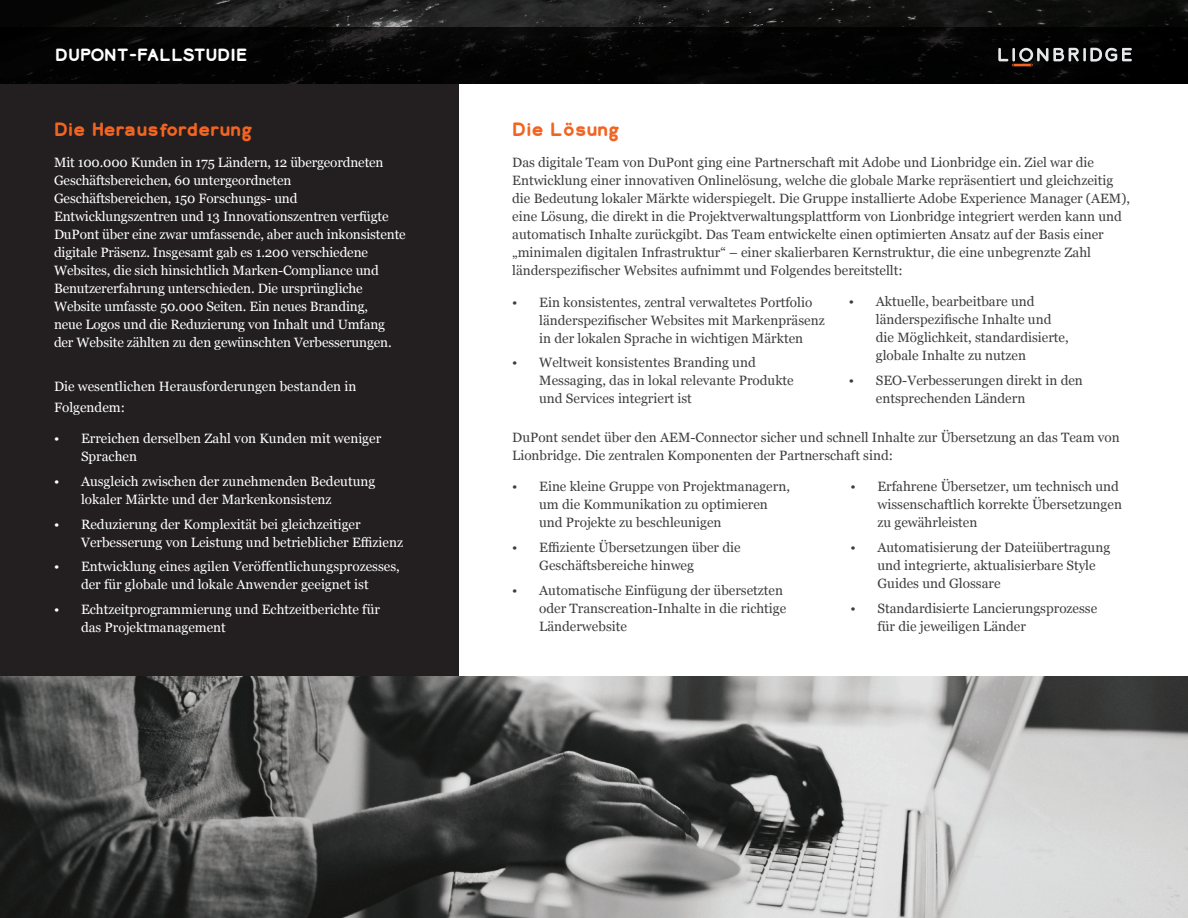
<style>
.page{position:relative;width:1188px;height:918px;background:#fff}
.page>*{position:absolute;margin:0;border:0;box-sizing:border-box;transform-origin:0 0}
.t1{font:700 18px "Lionbridge Sans";letter-spacing:-.03em;color:#f36421}
.t2{font:700 18px "Lionbridge Sans";color:#f36421}
.t3{font:700 16.5px "Lionbridge Sans";letter-spacing:-.01em;color:#fff}
.t4{font:13.5px/18px "Georgia";color:#3e3e3f}
.t5{font:13.5px/18px "Georgia";letter-spacing:-.01em;color:#fff}
</style>
<div class="page">
<div style="left:0;top:0;width:459px;height:676px;background:#231f20"></div>
<img style="left:0;top:0;width:1188px;height:27px">
<div style="left:0;top:27px;width:1188px;height:56px;background:#030302"></div>
<svg style="left:998px;top:48px;width:134px;height:18px"></svg>
<img style="left:0;top:676px;width:1188px;height:242px">
<p class="t3" style="left:55px;top:44px;width:194px">DUPONT-FALLSTUDIE</p>
<p class="t1" style="left:54px;top:116px;width:201px">Die Herausforderung</p>
<p class="t5" style="left:54px;top:153px;width:353px">Mit 100.000 Kunden in 175 Ländern, 12 übergeordneten Geschäftsbereichen, 60 untergeordneten Geschäftsbereichen, 150 Forschungs- und Entwicklungszentren und 13 Innovationszentren verfügte DuPont über eine zwar umfassende, aber auch inkonsistente digitale Präsenz. Insgesamt gab es 1.200 verschiedene Websites, die sich hinsichtlich Marken-Compliance und Benutzererfahrung unterschieden. Die ursprüngliche Website umfasste 50.000 Seiten. Ein neues Branding,<br>neue Logos und die Reduzierung von Inhalt und Umfang der Website zählten zu den gewünschten Verbesserungen.</p>
<p class="t5" style="left:54px;top:375px;width:304px;line-height:21px">Die wesentlichen Herausforderungen bestanden in<br>Folgendem:</p>
<p class="t5" style="left:81px;top:429px;width:302px;text-indent:-27px">• Erreichen derselben Zahl von Kunden mit weniger<br>Sprachen</p>
<p class="t5" style="left:81px;top:472px;width:296px;text-indent:-27px">• Ausgleich zwischen der zunehmenden Bedeutung lokaler Märkte und der Markenkonsistenz</p>
<p class="t5" style="left:81px;top:514px;width:324px;text-indent:-27px">• Reduzierung der Komplexität bei gleichzeitiger<br>Verbesserung von Leistung und betrieblicher Effizienz</p>
<p class="t5" style="left:54px;top:557px;width:347px;text-align:center">• Entwicklung eines agilen Veröffentlichungsprozesses, der für globale und lokale Anwender geeignet ist</p>
<p class="t5" style="left:81px;top:600px;width:300px;text-indent:-27px">• Echtzeitprogrammierung und Echtzeitberichte für das Projektmanagement</p>
<p class="t2" style="left:512px;top:116px;width:109px">Die Lösung</p>
<p class="t4" style="left:512px;top:153px;width:619px">Das digitale Team von DuPont ging eine Partnerschaft mit Adobe und Lionbridge ein. Ziel war die Entwicklung einer innovativen Onlinelösung, welche die globale Marke repräsentiert und gleichzeitig die Bedeutung lokaler Märkte widerspiegelt. Die Gruppe installierte Adobe Experience Manager (AEM), eine Lösung, die direkt in die Projektverwaltungsplattform von Lionbridge integriert werden kann und automatisch Inhalte zurückgibt. Das Team entwickelte einen optimierten Ansatz auf der Basis einer „minimalen digitalen Infrastruktur“ – einer skalierbaren Kernstruktur, die eine unbegrenzte Zahl länderspezifischer Websites aufnimmt und Folgendes bereitstellt:</p>
<p class="t4" style="left:539px;top:292px;width:287px;text-indent:-27px">• Ein konsistentes, zentral verwaltetes Portfolio länderspezifischer Websites mit Markenpräsenz in der lokalen Sprache in wichtigen Märkten</p>
<p class="t4" style="left:539px;top:353px;width:256px;text-indent:-27px">• Weltweit konsistentes Branding und<br>Messaging, das in lokal relevante Produkte und Services integriert ist</p>
<p class="t4" style="left:512px;top:427px;width:609px">DuPont sendet über den AEM-Connector sicher und schnell Inhalte zur Übersetzung an das Team von<br>Lionbridge. Die zentralen Komponenten der Partnerschaft sind:</p>
<p class="t4" style="left:539px;top:477px;width:252px;text-indent:-27px">• Eine kleine Gruppe von Projektmanagern, um die Kommunikation zu optimieren und Projekte zu beschleunigen</p>
<p class="t4" style="left:539px;top:538px;width:203px;text-indent:-27px">• Effiziente Übersetzungen über die<br>Geschäftsbereiche hinweg</p>
<p class="t4" style="left:539px;top:580px;width:249px;text-indent:-27px">• Automatische Einfügung der übersetzten oder Transcreation-Inhalte in die richtige<br>Länderwebsite</p>
<p class="t4" style="left:876px;top:292px;width:194px;text-indent:-27px">• Aktuelle, bearbeitbare und länderspezifische Inhalte und die Möglichkeit, standardisierte, globale Inhalte zu nutzen</p>
<p class="t4" style="left:876px;top:371px;width:209px;text-indent:-27px">• SEO-Verbesserungen direkt in den entsprechenden Ländern</p>
<p class="t4" style="left:878px;top:477px;width:246px;text-indent:-27px">• Erfahrene Übersetzer, um technisch und wissenschaftlich korrekte Übersetzungen zu gewährleisten</p>
<p class="t4" style="left:878px;top:538px;width:234px;text-indent:-27px">• Automatisierung der Dateiübertragung und integrierte, aktualisierbare Style<br>Guides und Glossare</p>
<p class="t4" style="left:878px;top:599px;width:221px;text-indent:-27px">• Standardisierte Lancierungsprozesse für die jeweiligen Länder</p>
</div>
